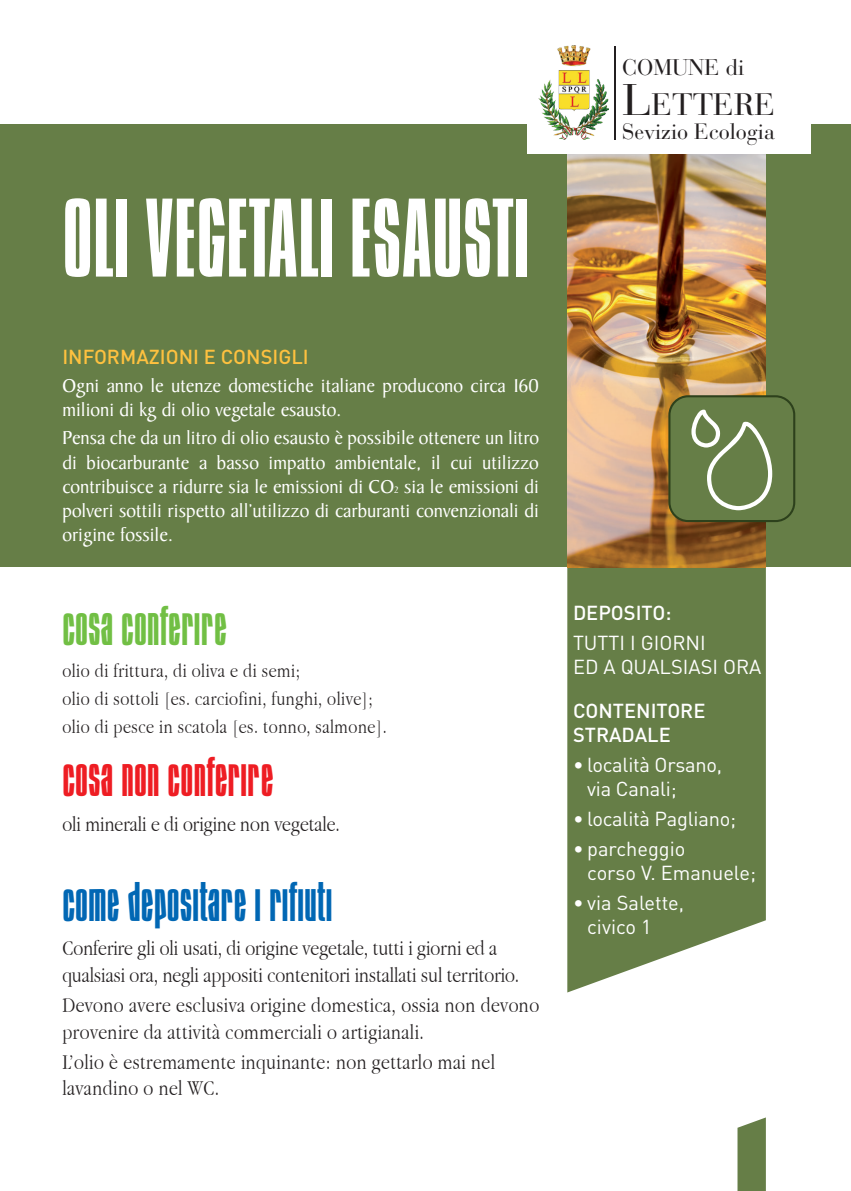
<style>
.page{position:relative;width:851px;height:1191px;background:#fff}
.page>*{position:absolute;margin:0;border:0;box-sizing:border-box;transform-origin:0 0}
.t1{font:96px "Ibiza";color:#fff}
.t2{font:48px "Ibiza";color:#0167b4}
.t3{font:48px "Ibiza";color:#ee1d23}
.t4{font:48px "Ibiza";color:#71bf44}
.t5{font:30.8px "Bauer Bodoni";color:#231f20}
.t6{font:22.4px "Bauer Bodoni";color:#231f20}
.t7{font:300 22px/26.4px "Apple Garamond";letter-spacing:.02em;color:#231f20}
.t8{font:300 22px/26.4px "Apple Garamond";color:#231f20}
.t9{font:22px "Bauer Bodoni";color:#231f20}
.t10{font:20px/24px "Baker Signet";color:#fff}
.t11{font:20px/24px "DIN Pro";color:#fff}
.t12{font:300 20px/28px "Apple Garamond";letter-spacing:.025em;color:#231f20}
.t13{font:500 20px/24px "DIN Pro";color:#fff}
.t14{font:500 20px "DIN Pro";color:#fec13f}
.s1{font-size:10px}
.s2{font-size:22.2px}
.s3{font-size:44px}
</style>
<div class="page">
<svg style="left:567px;top:567px;width:198px;height:425px;background:#738957"></svg>
<div style="left:0;top:125px;width:850px;height:442px;background:#667e47"></div>
<img style="left:567px;top:153px;width:198px;height:414px">
<hr style="left:0;top:125px;width:1px;height:442px;background:#e7b50b">
<svg style="left:737px;top:1117px;width:28px;height:74px;background:#748a58"></svg>
<div style="left:669px;top:396px;width:125px;height:125px;background:#667e47;border-radius:19px"></div>
<div style="left:668px;top:395px;width:127px;height:127px;border:2px solid #2d411c;border-radius:19px"></div>
<svg style="left:691px;top:409px;width:81px;height:101px"></svg>
<div style="left:527px;top:0;width:284px;height:153px;background:#fff"></div>
<img style="left:539px;top:45px;width:69px;height:95px">
<hr style="left:614px;top:46px;width:1px;height:93px;background:#231f20">
<h1 class="t1" style="left:62px;top:184px;width:469px">OLI VEGETALI ESAUSTI</h1>
<p class="t14" style="left:62px;top:344px;width:248px">INFORMAZIONI E CONSIGLI</p>
<p class="t10" style="left:62px;top:375px;width:478px">Ogni anno le utenze domestiche italiane producono circa 160 milioni di kg di olio vegetale esausto.</p>
<p class="t10" style="left:62px;top:427px;width:478px;text-align:justify">Pensa che da un litro di olio esausto è possibile ottenere un litro di biocarburante a basso impatto ambientale, il cui utilizzo contribuisce a ridurre sia le emissioni di CO<span class="s1">2</span> sia le emissioni di polveri sottili rispetto all’utilizzo di carburanti convenzionali di origine fossile.</p>
<h2 class="t4" style="left:62px;top:598px;width:166px">cosa conferire</h2>
<p class="t12" style="left:62px;top:656px;width:326px">olio di frittura, di oliva e di semi;<br>olio di sottoli [es. carciofini, funghi, olive]; olio di pesce in scatola [es. tonno, salmone].</p>
<h2 class="t3" style="left:62px;top:750px;width:213px">cosa non conferire</h2>
<p class="t8" style="left:62px;top:810px;width:279px">oli minerali e di origine non vegetale.</p>
<h2 class="t2" style="left:62px;top:874px;width:272px">come depositare i rifiuti</h2>
<p class="t8" style="left:62px;top:934px;width:458px">Conferire gli oli usati, di origine vegetale, tutti i giorni ed a qualsiasi ora, negli appositi contenitori installati sul territorio.</p>
<p class="t7" style="left:62px;top:991px;width:478px">Devono avere esclusiva origine domestica, ossia non devono provenire da attività commerciali o artigianali.</p>
<p class="t7" style="left:62px;top:1048px;width:434px">L’olio è estremamente inquinante: non gettarlo mai nel lavandino o nel WC.</p>
<p class="t6" style="left:622px;top:54px;width:123px">COMUNE <span class="s2">di</span></p>
<h3 class="t5" style="left:622px;top:86px;width:154px"><span class="s3">L</span>ETTERE</h3>
<p class="t9" style="left:622px;top:118px;width:154px">Sevizio Ecologia</p>
<p class="t13" style="left:573px;top:600px;width:100px">DEPOSITO:</p>
<p class="t11" style="left:573px;top:630px;width:190px">TUTTI I GIORNI<br>ED A QUALSIASI ORA</p>
<p class="t13" style="left:573px;top:698px;width:134px">CONTENITORE<br>STRADALE</p>
<p class="t11" style="left:587px;top:752px;width:136px;text-indent:-14px">• località Orsano, via Canali;</p>
<p class="t11" style="left:573px;top:806px;width:165px">• località Pagliano;</p>
<p class="t11" style="left:587px;top:836px;width:170px;text-indent:-14px">• parcheggio<br>corso V. Emanuele;</p>
<p class="t11" style="left:587px;top:890px;width:98px;text-indent:-14px">• via Salette, civico 1</p>
</div>
